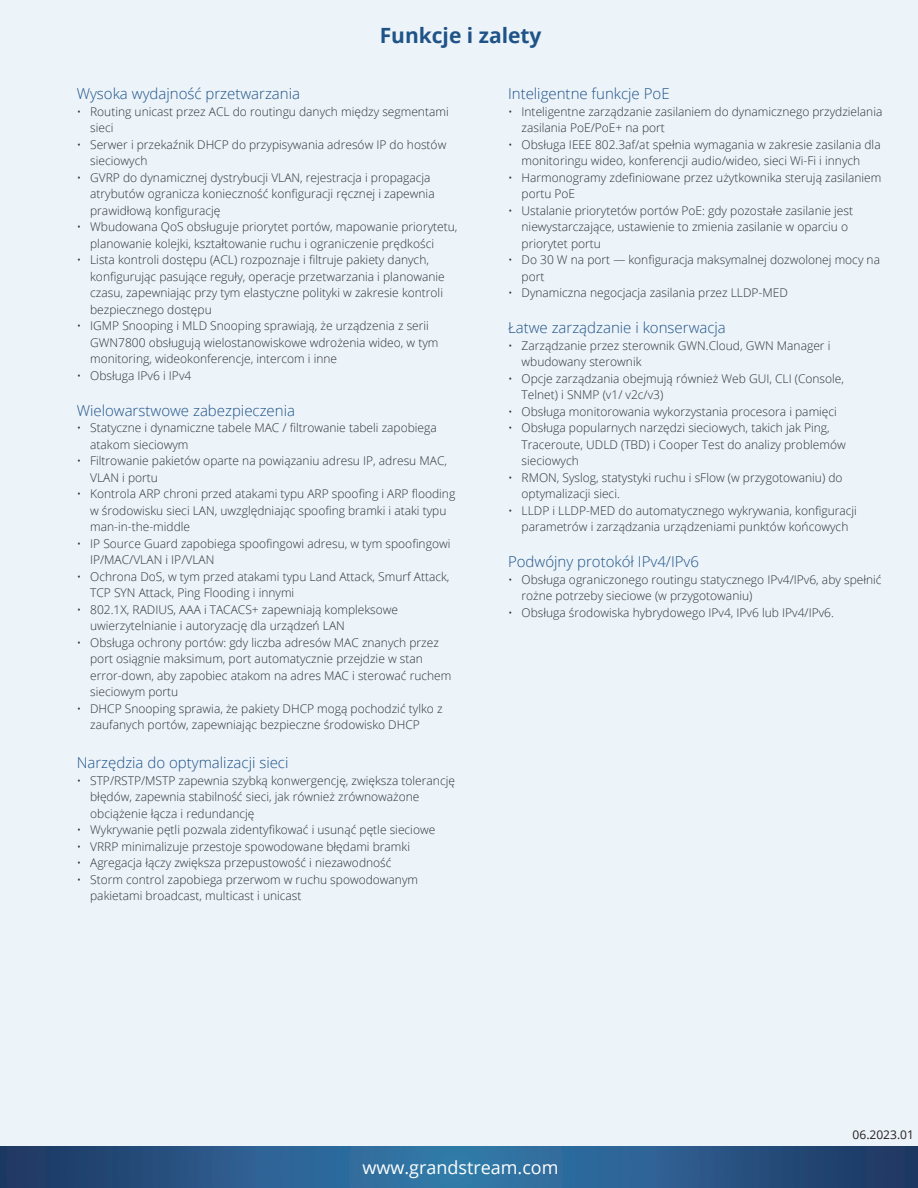
<style>
.page{position:relative;width:918px;height:1188px;background:#fff}
.page>*{position:absolute;margin:0;border:0;box-sizing:border-box;transform-origin:0 0}
.Body{font:700 21px "Open Sans";color:#1f5388}
.t1{font:18px "Open Sans";color:#fff}
.t2{font:300 15px "Open Sans";color:#1f5388}
.t3{font:300 12px/16.5px "Open Sans";color:#2f3234}
.t4{font:12px "Open Sans";color:#231f20}
</style>
<div class="page">
<div style="left:0;top:0;width:918px;height:1146px;background:#ecf3f9"></div>
<svg style="left:0;top:1146px;width:918px;height:42px;background:#295988"></svg>
<p class="Body" style="left:380px;top:21px;width:163px">Funkcje i zalety</p>
<p class="t2" style="left:77px;top:84px;width:225px">Wysoka wydajność przetwarzania</p>
<p class="t3" style="left:90px;top:103px;width:360px;text-indent:-14px">• Routing unicast przez ACL do routingu danych między segmentami sieci</p>
<p class="t3" style="left:90px;top:136px;width:358px;text-indent:-14px">• Serwer i przekaźnik DHCP do przypisywania adresów IP do hostów sieciowych</p>
<p class="t3" style="left:90px;top:169px;width:346px;text-indent:-14px">• GVRP do dynamicznej dystrybucji VLAN, rejestracja i propagacja atrybutów ogranicza konieczność konfiguracji ręcznej i zapewnia prawidłową konfigurację</p>
<p class="t3" style="left:90px;top:218px;width:369px;text-indent:-14px">• Wbudowana QoS obsługuje priorytet portów, mapowanie priorytetu, planowanie kolejki, kształtowanie ruchu i ograniczenie prędkości</p>
<p class="t3" style="left:90px;top:251px;width:356px;text-indent:-14px">• Lista kontroli dostępu (ACL) rozpoznaje i filtruje pakiety danych, konfigurując pasujące reguły, operacje przetwarzania i planowanie czasu, zapewniając przy tym elastyczne polityki w zakresie kontroli bezpiecznego dostępu</p>
<p class="t3" style="left:90px;top:317px;width:350px;text-indent:-14px">• IGMP Snooping i MLD Snooping sprawiają, że urządzenia z serii<br>GWN7800 obsługują wielostanowiskowe wdrożenia wideo, w tym monitoring, wideokonferencje, intercom i inne</p>
<p class="t3" style="left:77px;top:367px;width:116px">• Obsługa IPv6 i IPv4</p>
<p class="t2" style="left:77px;top:400px;width:220px">Wielowarstwowe zabezpieczenia</p>
<p class="t3" style="left:90px;top:419px;width:348px;text-indent:-14px">• Statyczne i dynamiczne tabele MAC / filtrowanie tabeli zapobiega atakom sieciowym</p>
<p class="t3" style="left:90px;top:452px;width:358px;text-indent:-14px">• Filtrowanie pakietów oparte na powiązaniu adresu IP, adresu MAC,<br>VLAN i portu</p>
<p class="t3" style="left:90px;top:485px;width:367px;text-indent:-14px">• Kontrola ARP chroni przed atakami typu ARP spoofing i ARP flooding w środowisku sieci LAN, uwzględniając spoofing bramki i ataki typu man-in-the-middle</p>
<p class="t3" style="left:90px;top:535px;width:362px;text-indent:-14px">• IP Source Guard zapobiega spoofingowi adresu, w tym spoofingowi<br>IP/MAC/VLAN i IP/VLAN</p>
<p class="t3" style="left:90px;top:568px;width:361px;text-indent:-14px">• Ochrona DoS, w tym przed atakami typu Land Attack, Smurf Attack,<br>TCP SYN Attack, Ping Flooding i innymi</p>
<p class="t3" style="left:90px;top:601px;width:309px;text-indent:-14px">• 802.1X, RADIUS, AAA i TACACS+ zapewniają kompleksowe uwierzytelnianie i autoryzację dla urządzeń LAN</p>
<p class="t3" style="left:90px;top:634px;width:363px;text-indent:-14px">• Obsługa ochrony portów: gdy liczba adresów MAC znanych przez port osiągnie maksimum, port automatycznie przejdzie w stan error-down, aby zapobiec atakom na adres MAC i sterować ruchem sieciowym portu</p>
<p class="t3" style="left:90px;top:700px;width:354px;text-indent:-14px">• DHCP Snooping sprawia, że pakiety DHCP mogą pochodzić tylko z zaufanych portów, zapewniając bezpieczne środowisko DHCP</p>
<p class="t2" style="left:77px;top:753px;width:213px">Narzędzia do optymalizacji sieci</p>
<p class="t3" style="left:90px;top:772px;width:366px;text-indent:-14px">• STP/RSTP/MSTP zapewnia szybką konwergencję, zwiększa tolerancję błędów, zapewnia stabilność sieci, jak również zrównoważone obciążenie łącza i redundancję</p>
<p class="t3" style="left:77px;top:821px;width:360px">• Wykrywanie pętli pozwala zidentyfikować i usunąć pętle sieciowe</p>
<p class="t3" style="left:77px;top:838px;width:335px">• VRRP minimalizuje przestoje spowodowane błędami bramki</p>
<p class="t3" style="left:77px;top:854px;width:316px">• Agregacja łączy zwiększa przepustowość i niezawodność</p>
<p class="t3" style="left:90px;top:871px;width:330px;text-indent:-14px">• Storm control zapobiega przerwom w ruchu spowodowanym pakietami broadcast, multicast i unicast</p>
<p class="t2" style="left:508px;top:84px;width:163px">Inteligentne funkcje PoE</p>
<p class="t3" style="left:522px;top:103px;width:362px;text-indent:-14px">• Inteligentne zarządzanie zasilaniem do dynamicznego przydzielania zasilania PoE/PoE+ na port</p>
<p class="t3" style="left:508px;top:136px;width:374px;text-align:center">• Obsługa IEEE 802.3af/at spełnia wymagania w zakresie zasilania dla monitoringu wideo, konferencji audio/wideo, sieci Wi-Fi i innych</p>
<p class="t3" style="left:522px;top:169px;width:361px;text-indent:-14px">• Harmonogramy zdefiniowane przez użytkownika sterują zasilaniem portu PoE</p>
<p class="t3" style="left:522px;top:202px;width:333px;text-indent:-14px">• Ustalanie priorytetów portów PoE: gdy pozostałe zasilanie jest niewystarczające, ustawienie to zmienia zasilanie w oparciu o priorytet portu</p>
<p class="t3" style="left:522px;top:251px;width:360px;text-indent:-14px">• Do 30 W na port — konfiguracja maksymalnej dozwolonej mocy na port</p>
<p class="t3" style="left:508px;top:284px;width:281px">• Dynamiczna negocjacja zasilania przez LLDP-MED</p>
<p class="t2" style="left:508px;top:318px;width:219px">Łatwe zarządzanie i konserwacja</p>
<p class="t3" style="left:522px;top:337px;width:310px;text-indent:-14px">• Zarządzanie przez sterownik GWN.Cloud, GWN Manager i wbudowany sterownik</p>
<p class="t3" style="left:522px;top:370px;width:324px;text-indent:-14px">• Opcje zarządzania obejmują również Web GUI, CLI (Console,<br>Telnet) i SNMP (v1/ v2c/v3)</p>
<p class="t3" style="left:508px;top:403px;width:330px">• Obsługa monitorowania wykorzystania procesora i pamięci</p>
<p class="t3" style="left:522px;top:419px;width:326px;text-indent:-14px">• Obsługa popularnych narzędzi sieciowych, takich jak Ping,<br>Traceroute, UDLD (TBD) i Cooper Test do analizy problemów sieciowych</p>
<p class="t3" style="left:522px;top:469px;width:323px;text-indent:-14px">• RMON, Syslog, statystyki ruchu i sFlow (w przygotowaniu) do optymalizacji sieci.</p>
<p class="t3" style="left:508px;top:502px;width:350px;text-align:center">• LLDP i LLDP-MED do automatycznego wykrywania, konfiguracji parametrów i zarządzania urządzeniami punktów końcowych</p>
<p class="t2" style="left:508px;top:552px;width:192px">Podwójny protokół IPv4/IPv6</p>
<p class="t3" style="left:522px;top:571px;width:362px;text-indent:-14px">• Obsługa ograniczonego routingu statycznego IPv4/IPv6, aby spełnić rożne potrzeby sieciowe (w przygotowaniu)</p>
<p class="t3" style="left:508px;top:604px;width:327px">• Obsługa środowiska hybrydowego IPv4, IPv6 lub IPv4/IPv6.</p>
<p class="t4" style="left:853px;top:1127px;width:63px">06.2023.01</p>
<p class="t1" style="left:362px;top:1155px;width:198px">www.grandstream.com</p>
</div>
